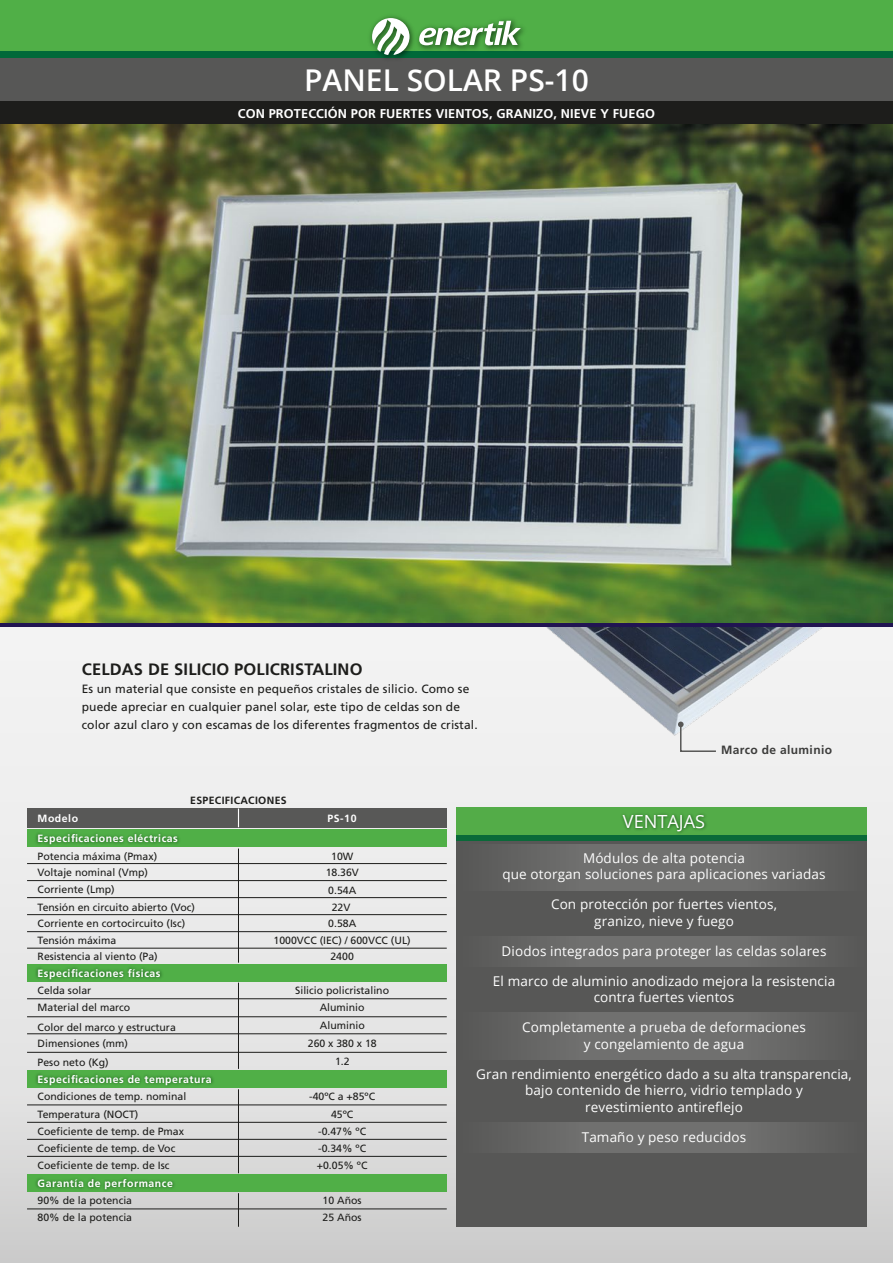
<style>
.page{position:relative;width:893px;height:1263px;background:#fff}
.page>*{position:absolute;margin:0;border:0;box-sizing:border-box;transform-origin:0 0}
.t1{font:600 30px "Open Sans";color:#fff}
.t2{font:18.15px "Open Sans";color:#fff}
.t3{font:700 16.5px "Frutiger LT Std";letter-spacing:.01em;color:#1d1d1b}
.t4{font:13.5px/16.5px "Open Sans";letter-spacing:.01em;color:#fff;text-align:center}
.t5{font:700 12.75px "Frutiger LT Std";letter-spacing:.01em;color:#fff}
.t6{font:12px/18px "Frutiger LT Std";letter-spacing:.01em;color:#1d1d1b}
.t7{font:700 12px "Frutiger LT Std";letter-spacing:.03em;color:#3c3c3b}
.t8{font:10.5px/16.4px "Frutiger LT Std";color:#1d1d1b}
.t9{font:700 10.5px/20.7px "Frutiger LT Std";letter-spacing:.05em;color:#fff}
.t10{font:700 10.5px "Frutiger LT Std";letter-spacing:.03em;color:#1d1d1b}
</style>
<div class="page">
<div style="left:0;top:626px;width:893px;height:637px;background:linear-gradient(to bottom,#f7f8f7,#d1d2d1)"></div>
<img style="left:543px;top:626px;width:288px;height:125px">
<div style="left:27px;top:808px;width:420px;height:19px;background:#585857"></div>
<div style="left:27px;top:829px;width:420px;height:18px;background:#50af47"></div>
<div style="left:27px;top:964px;width:420px;height:17px;background:#50af47"></div>
<img style="left:33px;top:833px;width:150px;height:17px">
<hr style="left:27px;top:863px;width:420px;height:1px;background:#1d1d1b">
<hr style="left:27px;top:880px;width:420px;height:1px;background:#1d1d1b">
<hr style="left:27px;top:897px;width:420px;height:1px;background:#1d1d1b">
<hr style="left:27px;top:914px;width:420px;height:1px;background:#1d1d1b">
<hr style="left:27px;top:931px;width:420px;height:1px;background:#1d1d1b">
<hr style="left:27px;top:1016px;width:420px;height:1px;background:#1d1d1b">
<hr style="left:27px;top:998px;width:420px;height:1px;background:#1d1d1b">
<hr style="left:27px;top:1033px;width:420px;height:1px;background:#1d1d1b">
<hr style="left:27px;top:1052px;width:420px;height:1px;background:#1d1d1b">
<hr style="left:27px;top:1104px;width:420px;height:1px;background:#1d1d1b">
<img style="left:33px;top:963px;width:133px;height:21px">
<div style="left:27px;top:1071px;width:420px;height:17px;background:#50af47"></div>
<img style="left:33px;top:1070px;width:184px;height:21px">
<div style="left:27px;top:1174px;width:420px;height:18px;background:#50af47"></div>
<img style="left:33px;top:1173px;width:145px;height:21px">
<hr style="left:27px;top:1156px;width:420px;height:1px;background:#1d1d1b">
<hr style="left:27px;top:1208px;width:420px;height:1px;background:#1d1d1b">
<hr style="left:27px;top:1122px;width:420px;height:1px;background:#1d1d1b">
<hr style="left:27px;top:1139px;width:420px;height:1px;background:#1d1d1b">
<hr style="left:27px;top:948px;width:420px;height:1px;background:#1d1d1b">
<hr style="left:238px;top:1089px;width:1px;height:84px;background:#1d1d1b">
<hr style="left:238px;top:983px;width:1px;height:86px;background:#1d1d1b">
<svg style="left:238px;top:808px;width:1px;height:19px"></svg>
<hr style="left:238px;top:848px;width:1px;height:115px;background:#1d1d1b">
<hr style="left:238px;top:1193px;width:1px;height:34px;background:#1d1d1b">
<div style="left:0;top:0;width:893px;height:51px;background:#50af47"></div>
<div style="left:0;top:51px;width:893px;height:9px;background:#006939"></div>
<div style="left:0;top:58px;width:893px;height:67px;background:#575756"></div>
<div style="left:0;top:101px;width:893px;height:24px;background:#1d1d1b"></div>
<div style="left:456px;top:833px;width:410px;height:394px;background:#575756"></div>
<svg style="left:511px;top:844px;width:304px;height:47px"></svg>
<svg style="left:511px;top:1013px;width:304px;height:46px"></svg>
<svg style="left:511px;top:936px;width:304px;height:30px"></svg>
<svg style="left:511px;top:1122px;width:304px;height:30px"></svg>
<div style="left:456px;top:835px;width:410px;height:5px;background:#0a6939"></div>
<div style="left:456px;top:808px;width:410px;height:27px;background:#53ac48"></div>
<img style="left:622px;top:813px;width:85px;height:20px">
<img style="left:370px;top:16px;width:154px;height:43px">
<svg style="left:372px;top:18px;width:38px;height:37px"></svg>
<svg style="left:419px;top:21px;width:102px;height:24px"></svg>
<svg style="left:0;top:622px;width:893px;height:4px;fill:#211452"></svg>
<svg style="left:678px;top:722px;width:39px;height:31px"></svg>
<img style="left:0;top:125px;width:893px;height:497px">
<h1 class="t1" style="left:304px;top:60px;width:286px">PANEL SOLAR PS-10</h1>
<p class="t5" style="left:238px;top:106px;width:419px">CON PROTECCIÓN POR FUERTES VIENTOS, GRANIZO, NIEVE Y FUEGO</p>
<h3 class="t3" style="left:82px;top:659px;width:282px">CELDAS DE SILICIO POLICRISTALINO</h3>
<p class="t6" style="left:82px;top:680px;width:397px">Es un material que consiste en pequeños cristales de silicio. Como se puede apreciar en cualquier panel solar, este tipo de celdas son de color azul claro y con escamas de los diferentes fragmentos de cristal.</p>
<p class="t10" style="left:190px;top:794px;width:98px">ESPECIFICACIONES</p>
<p class="t7" style="left:721px;top:743px;width:112px">Marco de aluminio</p>
<p class="t9" style="left:38px;top:808px;width:142px">Modelo<br>Especificaciones eléctricas</p>
<p class="t8" style="left:38px;top:848px;width:121px">Potencia máxima (Pmax)<br>Voltaje nominal (Vmp)<br>Corriente (Lmp)</p>
<p class="t8" style="left:38px;top:899px;width:159px">Tensión en circuito abierto (Voc)<br>Corriente en cortocircuito (Isc)</p>
<p class="t9" style="left:328px;top:808px;width:30px">PS-10</p>
<p class="t8" style="left:331px;top:848px;width:24px">10W</p>
<p class="t8" style="left:326px;top:864px;width:35px">18.36V</p>
<p class="t8" style="left:328px;top:882px;width:30px">0.54A</p>
<p class="t8" style="left:332px;top:899px;width:20px">22V</p>
<p class="t8" style="left:328px;top:915px;width:30px">0.58A</p>
<p class="t8" style="left:274px;top:932px;width:139px">1000VCC (IEC) / 600VCC (UL)</p>
<p class="t8" style="left:38px;top:932px;width:80px">Tensión máxima</p>
<p class="t9" style="left:38px;top:963px;width:124px">Especificaciones físicas</p>
<p class="t8" style="left:38px;top:948px;width:122px">Resistencia al viento (Pa)</p>
<p class="t8" style="left:330px;top:948px;width:25px">2400</p>
<p class="t8" style="left:38px;top:982px;width:55px">Celda solar</p>
<p class="t8" style="left:295px;top:982px;width:95px">Silicio policristalino</p>
<p class="t8" style="left:38px;top:999px;width:94px">Material del marco</p>
<p class="t8" style="left:320px;top:999px;width:46px">Aluminio</p>
<p class="t8" style="left:38px;top:1019px;width:140px">Color del marco y estructura</p>
<p class="t8" style="left:38px;top:1034px;width:92px;line-height:18.9px">Dimensiones (mm)<br>Peso neto (Kg)</p>
<p class="t9" style="left:38px;top:1069px;width:175px">Especificaciones de temperatura</p>
<p class="t8" style="left:38px;top:1088px;width:150px;line-height:18px">Condiciones de temp. nominal<br>Temperatura (NOCT)</p>
<p class="t8" style="left:38px;top:1123px;width:148px">Coeficiente de temp. de Pmax</p>
<p class="t8" style="left:38px;top:1140px;width:139px">Coeficiente de temp. de Voc</p>
<p class="t8" style="left:38px;top:1157px;width:133px">Coeficiente de temp. de Isc</p>
<p class="t9" style="left:38px;top:1173px;width:137px">Garantía de performance</p>
<p class="t8" style="left:38px;top:1192px;width:96px">90% de la potencia</p>
<p class="t8" style="left:38px;top:1210px;width:96px">80% de la potencia</p>
<p class="t8" style="left:320px;top:1017px;width:46px">Aluminio</p>
<p class="t8" style="left:308px;top:1035px;width:70px">260 x 380 x 18</p>
<p class="t8" style="left:335px;top:1053px;width:16px">1.2</p>
<p class="t8" style="left:309px;top:1088px;width:67px;line-height:18px;text-align:center">-40ºC a +85ºC<br>45ºC</p>
<p class="t8" style="left:317px;top:1123px;width:52px;line-height:17px">-0.47% ºC -0.34% ºC +0.05% ºC</p>
<p class="t8" style="left:323px;top:1192px;width:41px;line-height:17.2px">10 Años<br>25 Años</p>
<h2 class="t2" style="left:623px;top:809px;width:84px">VENTAJAS</h2>
<p class="t4" style="left:502px;top:849px;width:325px">Módulos de alta potencia<br>que otorgan soluciones para aplicaciones variadas</p>
<p class="t4" style="left:551px;top:896px;width:227px">Con protección por fuertes vientos, granizo, nieve y fuego</p>
<p class="t4" style="left:502px;top:942px;width:326px">Diodos integrados para proteger las celdas solares</p>
<p class="t4" style="left:493px;top:972px;width:344px">El marco de aluminio anodizado mejora la resistencia contra fuertes vientos</p>
<p class="t4" style="left:522px;top:1019px;width:285px">Completamente a prueba de deformaciones y congelamiento de agua</p>
<p class="t4" style="left:476px;top:1065px;width:377px">Gran rendimiento energético dado a su alta transparencia, bajo contenido de hierro, vidrio templado y<br>revestimiento antireflejo</p>
<p class="t4" style="left:582px;top:1128px;width:166px">Tamaño y peso reducidos</p>
</div>
